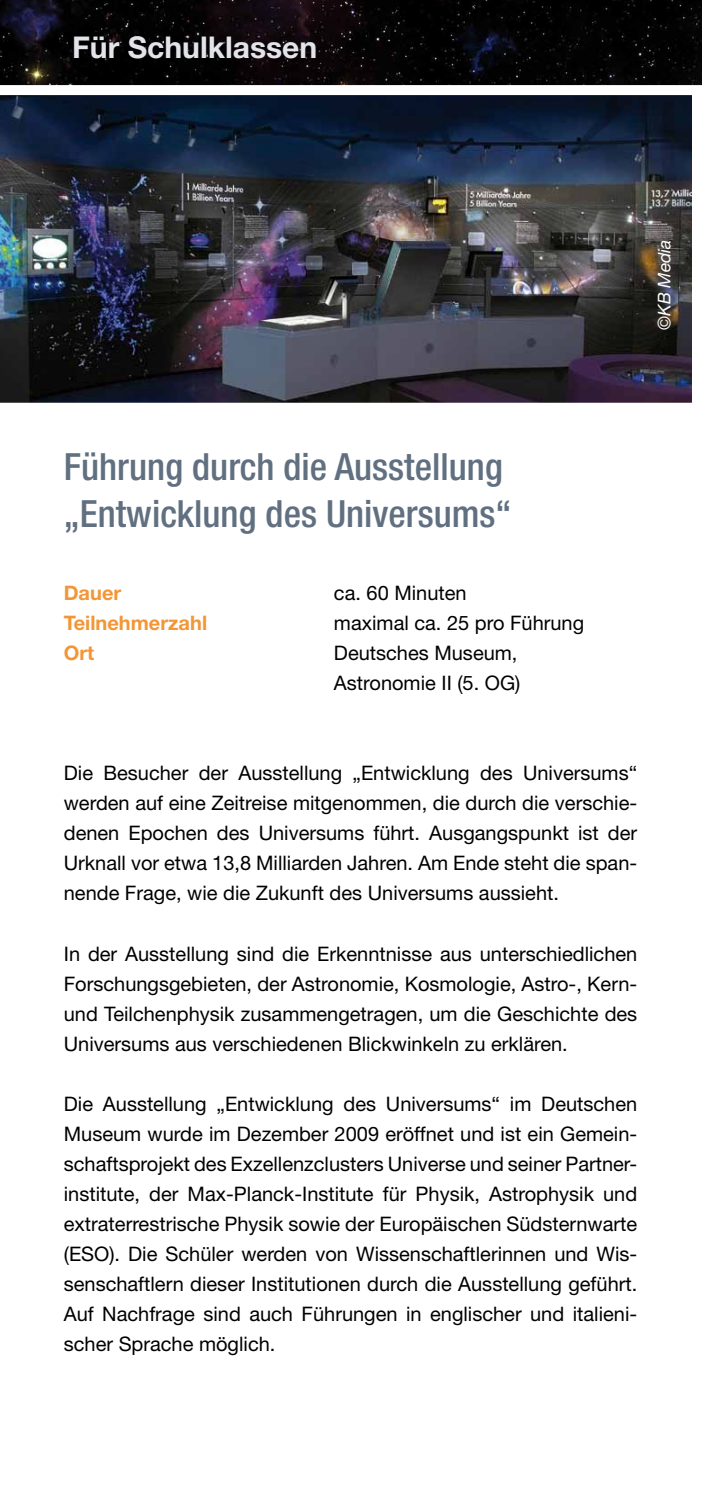
<style>
.page{position:relative;width:702px;height:1489px;background:#fff}
.page>*{position:absolute;margin:0;border:0;box-sizing:border-box;transform-origin:0 0}
.t1{font:500 condensed 37.5px/47.5px "Helvetica Neue LT";color:#617080}
.t2{font:700 30px "Helvetica Neue LT";color:#e3e4e9}
.t3{font:20px/30px "Helvetica Neue LT";color:#000;text-align:justify}
.t4{font:700 20px "Helvetica Neue LT";color:#f29636}
.t5{font:italic 17.5px "Helvetica Neue LT";color:#fff}
</style>
<div class="page">
<svg style="left:0;top:0;width:702px;height:85px;background:#070507"></svg>
<img style="left:0;top:85px;width:701px;height:318px">
<h2 class="t2" style="left:72px;top:29px;width:247px">Für Schulklassen</h2>
<p class="t5" style="left:653px;top:330px;width:92px;rotate:-90deg">©KB Media</p>
<h1 class="t1" style="left:64px;top:442px;width:449px">Führung durch die Ausstellung „Entwicklung des Universums“</h1>
<p class="t4" style="left:64px;top:581px;width:59px">Dauer</p>
<p class="t3" style="left:334px;top:578px;width:134px">ca. 60 Minuten</p>
<p class="t4" style="left:64px;top:611px;width:145px">Teilnehmerzahl</p>
<p class="t3" style="left:334px;top:608px;width:252px">maximal ca. 25 pro Führung</p>
<p class="t4" style="left:64px;top:641px;width:32px">Ort</p>
<p class="t3" style="left:334px;top:638px;width:188px">Deutsches Museum,<br>Astronomie II (5. OG)</p>
<p class="t3" style="left:64px;top:758px;width:575px">Die Besucher der Ausstellung „Entwicklung des Universums“ werden auf eine Zeitreise mitgenommen, die durch die verschie&shy;denen Epochen des Universums führt. Ausgangspunkt ist der Urknall vor etwa 13,8 Milliarden Jahren. Am Ende steht die span&shy;nende Frage, wie die Zukunft des Universums aussieht.</p>
<p class="t3" style="left:64px;top:938px;width:575px">In der Ausstellung sind die Erkenntnisse aus unterschiedlichen Forschungsgebieten, der Astronomie, Kosmologie, Astro-, Kern&shy;und Teilchenphysik zusammengetragen, um die Geschichte des Universums aus verschiedenen Blickwinkeln zu erklären.</p>
<p class="t3" style="left:64px;top:1088px;width:575px">Die Ausstellung „Entwicklung des Universums“ im Deutschen Museum wurde im Dezember 2009 eröffnet und ist ein Gemein&shy;schaftsprojekt des Exzellenzclusters Universe und seiner Partner&shy;institute, der Max-Planck-Institute für Physik, Astrophysik und extraterrestrische Physik sowie der Europäischen Südsternwarte (ESO). Die Schüler werden von Wissenschaftlerinnen und Wis&shy;senschaftlern dieser Institutionen durch die Ausstellung geführt.<br>Auf Nachfrage sind auch Führungen in englischer und italieni&shy;scher Sprache möglich.</p>
</div>
